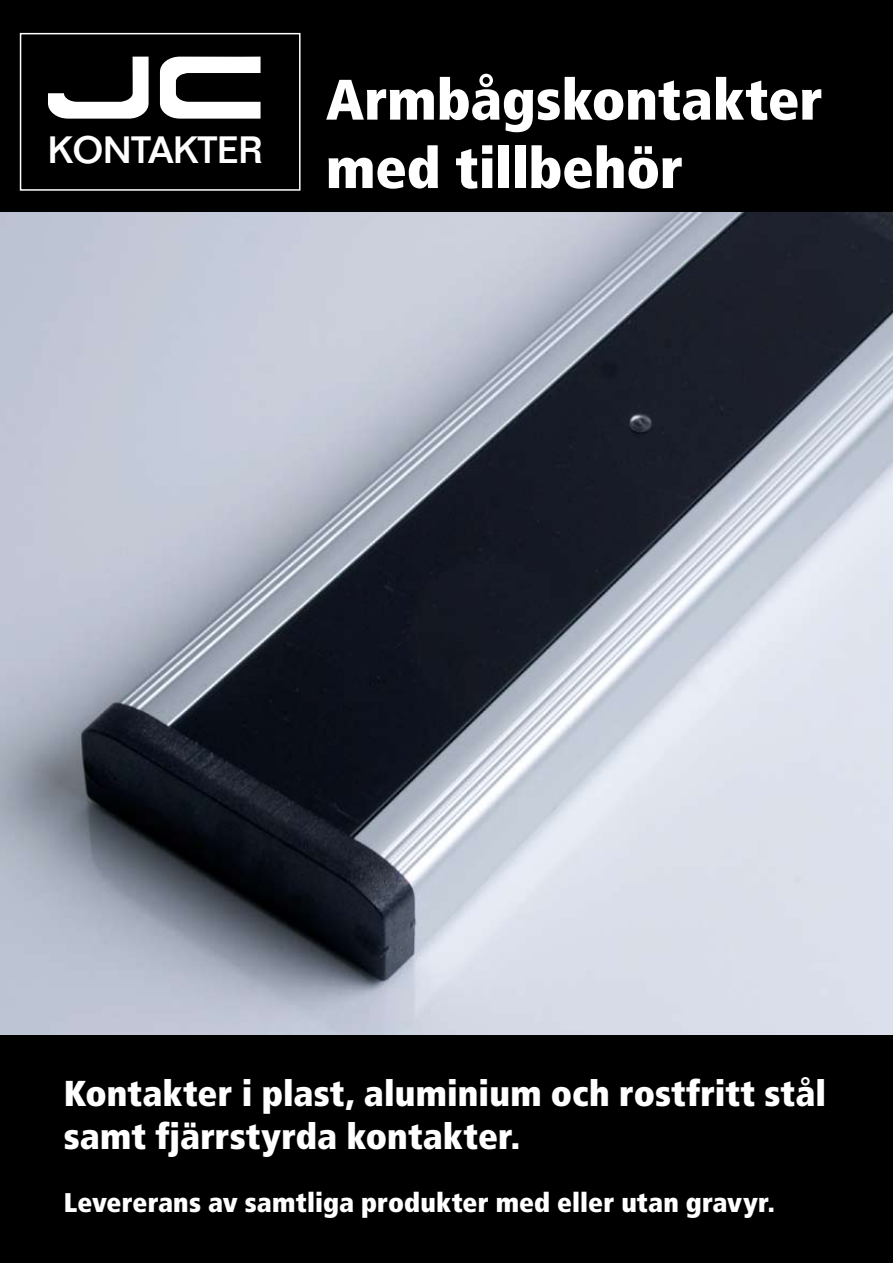
<style>
.page{position:relative;width:893px;height:1263px;background:#fff}
.page>*{position:absolute;margin:0;border:0;box-sizing:border-box;transform-origin:0 0}
.t1{font:106.5px "Dodger";color:#fff}
.t2{font:900 condensed 57px/68.4px "Frutiger";letter-spacing:-.005em;color:#fff}
.t3{font:500 37.35px "Folio";color:#fff}
.t4{font:900 condensed 36px/43.2px "Frutiger";color:#fff}
.t5{font:900 condensed 27px "Frutiger";letter-spacing:.005em;color:#fff}
</style>
<div class="page">
<img style="left:0;top:211px;width:893px;height:824px">
<div style="left:0;top:0;width:893px;height:211px;background:#000"></div>
<div style="left:20px;top:33px;width:281px;height:158px;border:2px solid #fff"></div>
<div style="left:0;top:1035px;width:893px;height:228px;background:#000"></div>
<h1 class="t1" style="left:48px;top:32px;width:225px">JC</h1>
<p class="t3" style="left:48px;top:128px;width:216px">KONTAKTER</p>
<h2 class="t2" style="left:326px;top:65px;width:498px">Armbågskontakter med tillbehör</h2>
<p class="t4" style="left:64px;top:1071px;width:764px">Kontakter i plast, aluminium och rostfritt stål samt fjärrstyrda kontakter.</p>
<p class="t5" style="left:64px;top:1186px;width:712px">Levererans av samtliga produkter med eller utan gravyr.</p>
</div>
